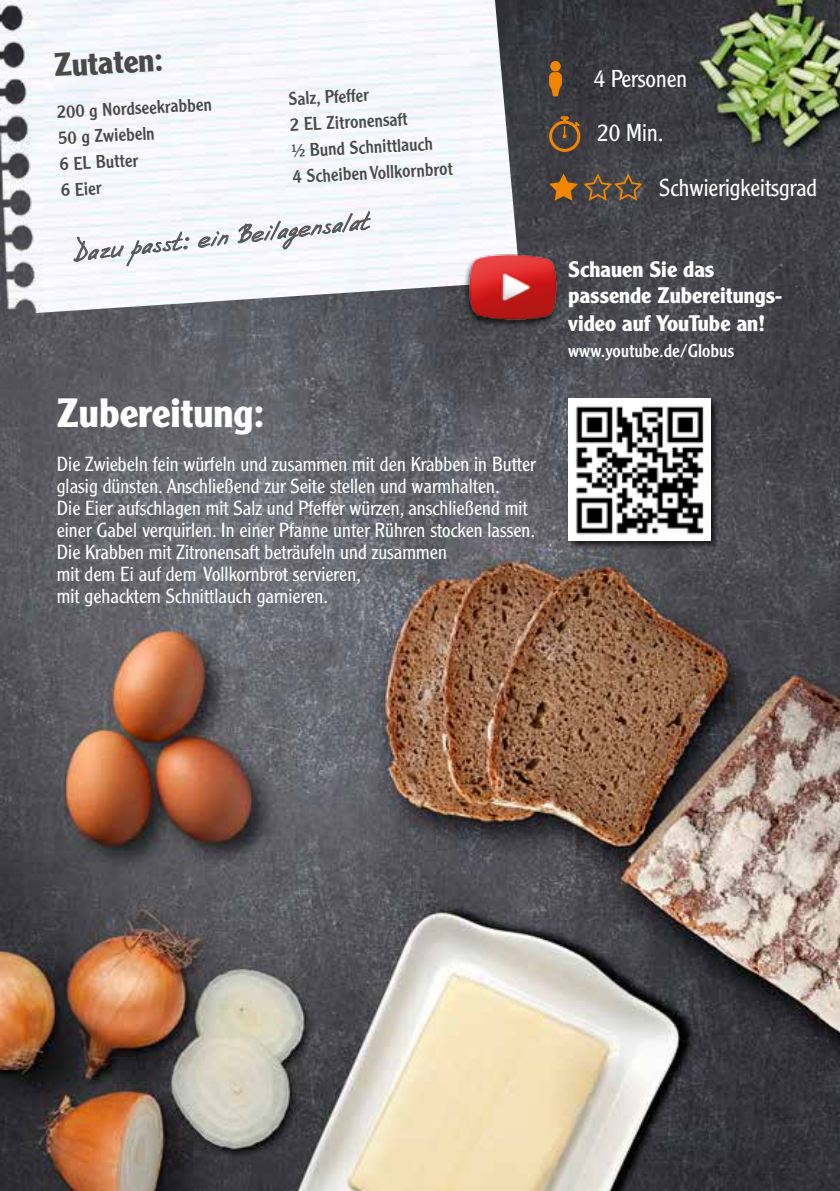
<style>
.page{position:relative;width:840px;height:1191px;background:#fff}
.page>*{position:absolute;margin:0;border:0;box-sizing:border-box;transform-origin:0 0}
.t1{font:700 40px "Clearface Gothic LT Std";color:#fff}
.t2{font:700 32px "Clearface Gothic LT Std";color:#494948}
.t3{font:300 24px "Clearface Gothic LT Std";color:#fff}
.t4{font:24px "Mia Mano";color:#565656}
.t5{font:700 22px/27px "Clearface Gothic LT Std";color:#fff}
.t6{font:300 20px/22px "Clearface Gothic LT Std";color:#fff}
.t7{font:18px/26px "Clearface Gothic LT Std";color:#494948}
.t8{font:18px "Clearface Gothic LT Std";color:#fff}
</style>
<div class="page">
<img style="left:0;top:0;width:839px;height:1191px">
<img style="left:0;top:0;width:519px;height:315px">
<div style="left:550px;top:61px;width:10px;height:10px;background:#f18700;border-radius:50%"></div>
<svg style="left:549px;top:72px;width:12px;height:24px"></svg>
<svg style="left:549px;top:116px;width:31px;height:36px"></svg>
<div style="left:565px;top:396px;width:155px;height:154px;background:#000;opacity:.75"></div>
<img style="left:568px;top:399px;width:141px;height:141px">
<img style="left:454px;top:242px;width:114px;height:96px">
<svg style="left:549px;top:173px;width:28px;height:28px"></svg>
<svg style="left:583px;top:173px;width:59px;height:28px;background:#66523d"></svg>
<svg style="left:73px;top:231px;width:117px;height:39px"></svg>
<svg style="left:198px;top:231px;width:31px;height:17px"></svg>
<svg style="left:237px;top:210px;width:134px;height:39px"></svg>
<h2 class="t2" style="left:53px;top:47px;width:111px;rotate:-3deg">Zutaten:</h2>
<p class="t7" style="left:56px;top:99px;width:157px;rotate:-3deg">200 g Nordseekrabben<br>50 g Zwiebeln<br>6 EL Butter<br>6 Eier</p>
<p class="t4" style="left:70px;top:238px;width:300px;rotate:-6deg">Dazu passt: ein Beilagensalat</p>
<p class="t7" style="left:287px;top:86px;width:162px;rotate:-3deg">Salz, Pfeffer<br>2 EL Zitronensaft<br>½ Bund Schnittlauch<br>4 Scheiben Vollkornbrot</p>
<h1 class="t1" style="left:57px;top:390px;width:209px">Zubereitung:</h1>
<p class="t6" style="left:57px;top:453px;width:480px">Die Zwiebeln fein würfeln und zusammen mit den Krabben in Butter glasig dünsten. Anschließend zur Seite stellen und warmhalten.<br>Die Eier aufschlagen mit Salz und Pfeffer würzen, anschließend mit einer Gabel verquirlen. In einer Pfanne unter Rühren stocken lassen.<br>Die Krabben mit Zitronensaft beträufeln und zusammen<br>mit dem Ei auf dem Vollkornbrot servieren,<br>mit gehacktem Schnittlauch garnieren.</p>
<p class="t3" style="left:593px;top:64px;width:95px">4 Personen</p>
<p class="t3" style="left:597px;top:118px;width:68px">20 Min.</p>
<p class="t3" style="left:658px;top:173px;width:159px">Schwierigkeitsgrad</p>
<p class="t5" style="left:568px;top:255px;width:215px">Schauen Sie das passende Zubereitungs&shy;video auf YouTube an!</p>
<p class="t8" style="left:568px;top:339px;width:167px">www.youtube.de/Globus</p>
</div>
